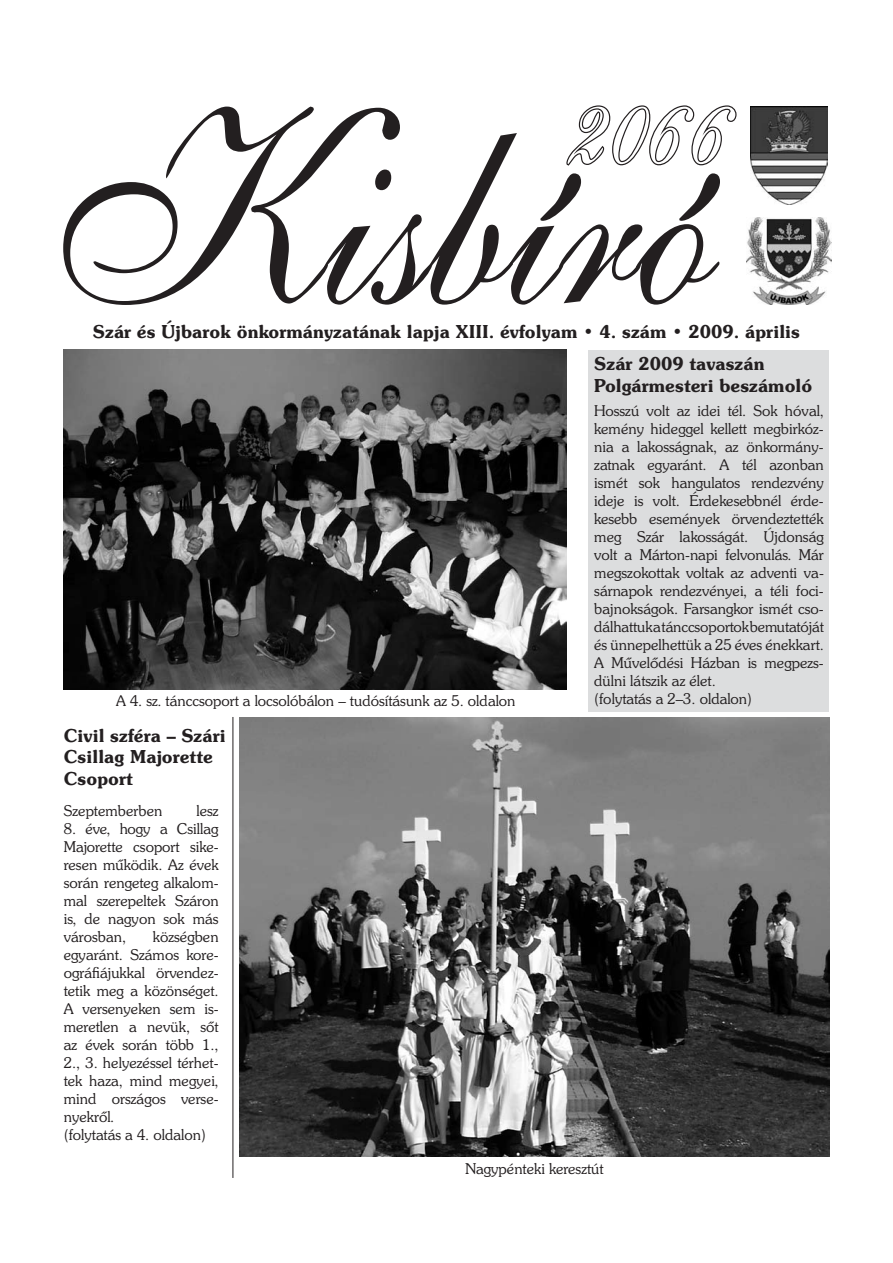
<style>
.page{position:relative;width:893px;height:1263px;background:#fff}
.page>*{position:absolute;margin:0;border:0;box-sizing:border-box;transform-origin:0 0}
.t1{font:278.55px "Shelley Allegro PFL";letter-spacing:-.08em;color:#231f20;scale:.85 1}
.t2{font:117.6px "Shelley Allegro PFL";color:#fff;scale:.85 1}
.t3{font:700 18px/21.6px "Souvenir PFL";color:#231f20}
.t4{font:15px/18px "Souvenir Lt PFL";color:#231f20}
</style>
<div class="page">
<img style="left:750px;top:106px;width:77px;height:99px">
<img style="left:746px;top:217px;width:85px;height:88px">
<svg style="left:566px;top:105px;width:171px;height:61px"></svg>
<div style="left:588px;top:350px;width:241px;height:361px;background:#dcddde"></div>
<img style="left:64px;top:350px;width:503px;height:340px">
<hr style="left:233px;top:717px;width:1px;height:461px;background:#231f20">
<img style="left:239px;top:718px;width:590px;height:438px">
<h1 class="t1" style="left:45px;top:40px;width:815px">Kisbíró</h1>
<h2 class="t2" style="left:568px;top:52px;width:194px">2066</h2>
<p class="t3" style="left:93px;top:321px;width:709px">Szár és Újbarok önkormányzatának lapja XIII. évfolyam • 4. szám • 2009. április</p>
<p class="t4" style="left:116px;top:691px;width:401px">A 4. sz. tánccsoport a locsolóbálon – tudósításunk az 5. oldalon</p>
<p class="t3" style="left:64px;top:724px;width:163px">Civil szféra – Szári<br>Csillag Majorette<br>Csoport</p>
<p class="t4" style="left:64px;top:802px;width:100px">Szeptemberben</p>
<p class="t4" style="left:196px;top:802px;width:24px">lesz</p>
<p class="t4" style="left:64px;top:820px;width:156px;text-align:justify">8. éve, hogy a Csillag Majorette csoport sike&shy;resen működik. Az évek során rengeteg alkalom&shy;mal szerepeltek Száron is, de nagyon sok más városban,</p>
<p class="t4" style="left:64px;top:928px;width:156px;text-indent:89px">községben egyaránt. Számos kore&shy;ográfiájukkal örvendez&shy;tetik meg a közönséget.<br>A versenyeken sem is&shy;meretlen a nevük, sőt az évek során több 1.,<br>2., 3. helyezéssel térhet&shy;tek haza, mind megyei, mind országos verse&shy;nyekről.<br>(folytatás a 4. oldalon)</p>
<p class="t3" style="left:594px;top:353px;width:220px">Szár 2009 tavaszán<br>Polgármesteri beszámoló</p>
<p class="t4" style="left:594px;top:401px;width:231px">Hosszú volt az idei tél. Sok hóval, kemény hideggel kellett megbirkóz&shy;nia a lakosságnak, az önkormány&shy;zatnak egyaránt. A tél azonban ismét sok hangulatos rendezvény ideje is volt. Érdekesebbnél érde&shy;kesebb események örvendeztették meg Szár lakosságát. Újdonság volt a Márton-napi felvonulás. Már megszokottak voltak az adventi va&shy;sárnapok rendezvényei, a téli foci&shy;bajnokságok. Farsangkor ismét cso&shy;dálhattuk a tánccsoportok bemutatóját és ünnepelhettük a 25 éves énekkart.<br>A Művelődési Házban is megpezs&shy;dülni látszik az élet.<br>(folytatás a 2–3. oldalon)</p>
<p class="t4" style="left:466px;top:1159px;width:140px">Nagypénteki keresztút</p>
</div>
